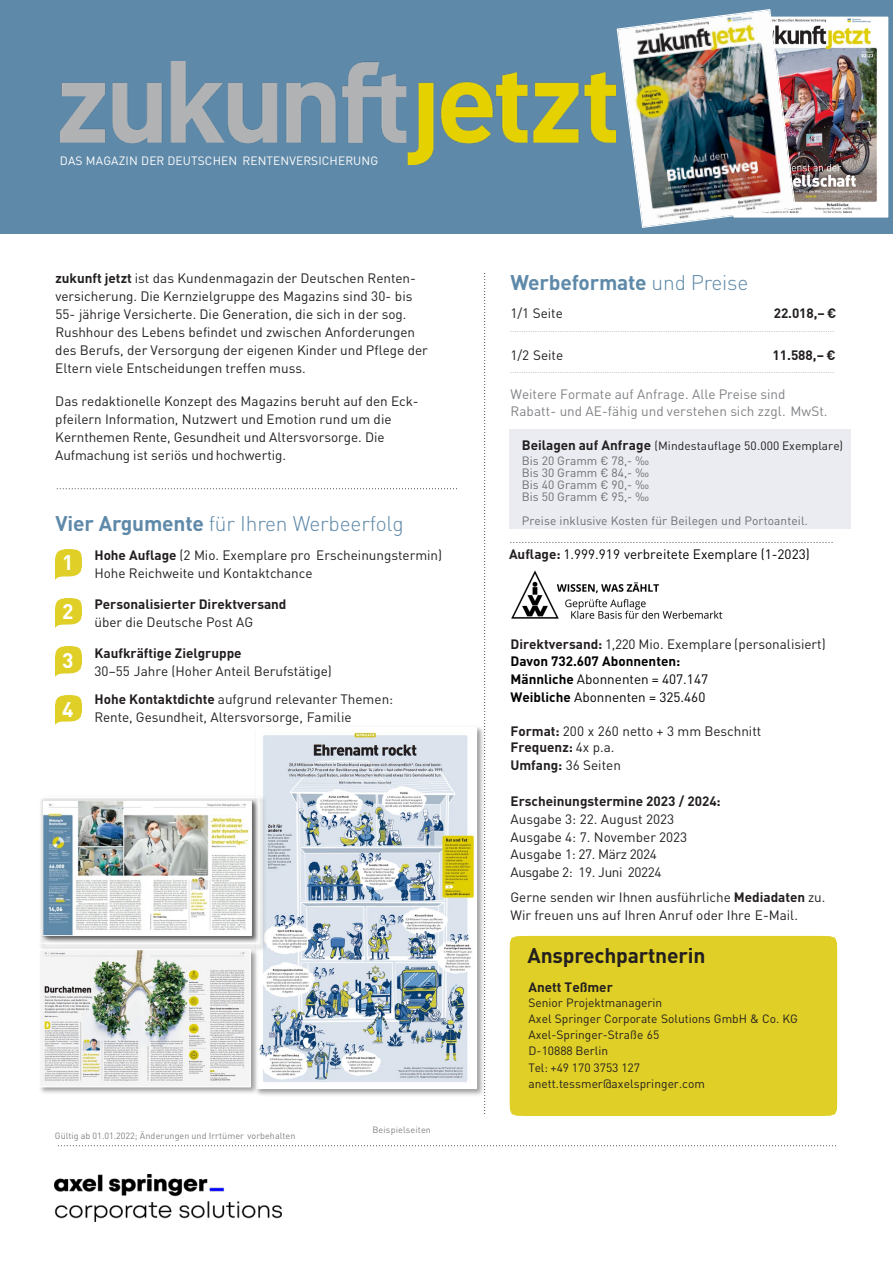
<style>
.page{position:relative;width:893px;height:1263px;background:#fff}
.page>*{position:absolute;margin:0;border:0;box-sizing:border-box;transform-origin:0 0}
.t1{font:300 21px "DIN Pro";letter-spacing:-.01em;color:#5e89a9}
.t2{font:700 21px "DIN Pro";letter-spacing:-.01em;color:#5e89a9}
.t3{font:700 21px "DIN Pro";letter-spacing:-.01em;color:#231f20}
.t4{font:700 21px "DIN Pro";color:#fff}
.t5{font:13.5px/18px "DIN Pro";color:#231f20}
.t6{font:700 13.5px/17.7px "DIN Pro";color:#231f20}
.t7{font:13.5px "DIN Pro";color:#000}
.t8{font:13.5px/16.2px "DIN Pro";letter-spacing:.005em;color:#808285}
.t9{font:700 13.5px "DIN Pro";color:#000}
.t10{font:13.5px "DIN Pro";letter-spacing:-.03em;color:#231f20}
.t11{font:13.5px "DIN Pro";letter-spacing:-.025em;color:#231f20}
.t12{font:12px/16px "DIN Pro";color:#231f20}
.t13{font:12px "DIN Pro";letter-spacing:.005em;color:#6d6e71}
.t14{font:12px "DIN Pro";letter-spacing:.01em;color:#fff}
.t15{font:9px "DIN Pro";letter-spacing:.01em;color:#808285}
.t16{font:6px "Calibri";color:#6d6e71}
.s1{font-weight:700}
.s2{font-weight:300}
.s3{font-weight:700;font-size:13.5px}
.s4{color:#6d6e71}
.s5{font-weight:700;color:#231f20}
.s6{font-weight:400}
</style>
<div class="page">
<svg style="left:58px;top:1145px;width:778px;height:1px"></svg>
<svg style="left:484px;top:273px;width:1px;height:841px"></svg>
<div style="left:0;top:0;width:893px;height:234px;background:#5e89a9"></div>
<img style="left:55px;top:1175px;width:226px;height:46px">
<div style="left:509px;top:936px;width:328px;height:180px;background:#e0cf26"></div>
<img style="left:55px;top:550px;width:27px;height:29px">
<img style="left:55px;top:598px;width:27px;height:30px">
<img style="left:55px;top:647px;width:27px;height:29px">
<img style="left:55px;top:695px;width:27px;height:29px">
<div style="left:509px;top:429px;width:341px;height:99px;background:#eaecf1"></div>
<svg style="left:57px;top:488px;width:400px;height:1px"></svg>
<svg style="left:510px;top:542px;width:322px;height:1px"></svg>
<img style="left:796px;top:19px;width:90px;height:197px">
<div style="left:733px;top:17px;width:155px;height:201px;border:1px solid #fff"></div>
<img style="left:60px;top:61px;width:555px;height:104px">
<img style="left:511px;top:570px;width:211px;height:49px">
<img style="left:616px;top:9px;width:180px;height:219px">
<img style="left:260px;top:724px;width:226px;height:374px">
<img style="left:260px;top:729px;width:215px;height:358px">
<img style="left:40px;top:794px;width:229px;height:159px">
<img style="left:41px;top:799px;width:216px;height:143px">
<div style="left:39px;top:797px;width:220px;height:147px;border:1px solid #fff"></div>
<img style="left:40px;top:946px;width:220px;height:149px">
<img style="left:41px;top:951px;width:208px;height:134px">
<div style="left:39px;top:949px;width:212px;height:138px;border:1px solid #fff"></div>
<p class="t14" style="left:60px;top:152px;width:320px">DAS MAGAZIN DER DEUTSCHEN RENTENVERSICHERUNG</p>
<p class="t5" style="left:55px;top:269px;width:374px"><span class="s1">zukunft jetzt</span> ist das Kundenmagazin der Deutschen Renten&shy;versicherung. Die Kernzielgruppe des Magazins sind 30- bis 55- jährige Versicherte. Die Generation, die sich in der sog.<br>Rushhour des Lebens befindet und zwischen Anforderungen des Berufs, der Versorgung der eigenen Kinder und Pflege der Eltern viele Entscheidungen treffen muss.</p>
<p class="t5" style="left:55px;top:392px;width:365px">Das redaktionelle Konzept des Magazins beruht auf den Eck&shy;pfeilern Information, Nutzwert und Emotion rund um die Kernthemen Rente, Gesundheit und Altersvorsorge. Die Aufmachung ist seriös und hochwertig.</p>
<p class="t1" style="left:55px;top:512px;width:350px"><span class="s1">Vier Argumente</span> für Ihren Werbeerfolg</p>
<p class="t5" style="left:94px;top:545px;width:349px"><span class="s1">Hohe Auflage</span> (2 Mio. Exemplare pro Erscheinungstermin)</p>
<p class="t4" style="left:62px;top:548px;width:13px">1</p>
<p class="t4" style="left:62px;top:597px;width:13px">2</p>
<p class="t4" style="left:62px;top:646px;width:13px">3</p>
<p class="t4" style="left:62px;top:696px;width:13px">4</p>
<p class="t5" style="left:94px;top:563px;width:220px">Hohe Reichweite und Kontaktchance</p>
<p class="t6" style="left:94px;top:595px;width:193px">Personalisierter Direktversand</p>
<p class="t5" style="left:94px;top:612px;width:160px">über die Deutsche Post AG</p>
<p class="t6" style="left:94px;top:644px;width:149px">Kaufkräftige Zielgruppe</p>
<p class="t5" style="left:94px;top:661px;width:239px">30–55 Jahre (Hoher Anteil Berufstätige)</p>
<p class="t5" style="left:94px;top:690px;width:300px"><span class="s1">Hohe Kontaktdichte</span> aufgrund relevanter Themen:<br>Rente, Gesundheit, Altersvorsorge, Familie</p>
<p class="t15" style="left:55px;top:1130px;width:242px">Gültig ab 01.01.2022; Änderungen und Irrtümer vorbehalten</p>
<p class="t15" style="left:372px;top:1123px;width:60px">Beispielseiten</p>
<p class="t2" style="left:510px;top:268px;width:239px">Werbeformate <span class="s2">und Preise</span></p>
<p class="t5" style="left:510px;top:304px;width:54px">1/1 Seite</p>
<p class="t6" style="left:774px;top:304px;width:64px">22.018,– €</p>
<p class="t16" style="left:510px;top:325px;width:325px">................................................................................................................................................</p>
<p class="t5" style="left:510px;top:345px;width:54px">1/2 Seite</p>
<p class="t6" style="left:772px;top:346px;width:65px">11.588,– €</p>
<p class="t16" style="left:510px;top:367px;width:325px">................................................................................................................................................</p>
<p class="t8" style="left:510px;top:386px;width:318px">Weitere Formate auf Anfrage. Alle Preise sind<br>Rabatt- und AE-fähig und verstehen sich zzgl. MwSt.</p>
<p class="t12" style="left:522px;top:438px;width:323px;line-height:14.7px"><span class="s3">Beilagen auf Anfrage</span> (Mindestauflage 50.000 Exemplare)<br><span class="s4">Bis 20 Gramm € 78,- ‰</span></p>
<p class="t13" style="left:522px;top:464px;width:129px">Bis 30 Gramm € 84,- ‰</p>
<p class="t13" style="left:522px;top:476px;width:129px">Bis 40 Gramm € 90,- ‰</p>
<p class="t13" style="left:522px;top:488px;width:129px">Bis 50 Gramm € 95,- ‰</p>
<p class="t13" style="left:522px;top:512px;width:288px">Preise inklusive Kosten für Beilegen und Portoanteil.</p>
<p class="t7" style="left:509px;top:545px;width:302px"><span class="s5">Auflage:</span> 1.999.919 verbreitete Exemplare (1-2023)</p>
<p class="t5" style="left:510px;top:634px;width:317px"><span class="s1">Direktversand:</span> 1,220 Mio. Exemplare (personalisiert)</p>
<p class="t9" style="left:510px;top:652px;width:171px">Davon 732.607 Abonnenten:</p>
<p class="t7" style="left:510px;top:670px;width:199px"><span class="s1">Männliche</span> Abonnenten = 407.147</p>
<p class="t7" style="left:510px;top:688px;width:196px"><span class="s1">Weibliche</span> Abonnenten = 325.460</p>
<p class="t5" style="left:510px;top:721px;width:252px"><span class="s1">Format:</span> 200 x 260 netto + 3 mm Beschnitt</p>
<p class="t6" style="left:510px;top:738px;width:112px">Frequenz: <span class="s6">4x p.a.<br></span>Umfang: <span class="s6">36 Seiten</span></p>
<p class="t6" style="left:510px;top:792px;width:212px">Erscheinungstermine 2023 / 2024:</p>
<p class="t5" style="left:510px;top:810px;width:165px">Ausgabe 3: 22. August 2023</p>
<p class="t5" style="left:510px;top:827px;width:178px">Ausgabe 4: 7. November 2023</p>
<p class="t11" style="left:510px;top:845px;width:148px">Ausgabe 1: 27. März 2024</p>
<p class="t10" style="left:510px;top:863px;width:153px">Ausgabe 2: 19. Juni 20224</p>
<p class="t5" style="left:510px;top:888px;width:316px">Gerne senden wir Ihnen ausführliche <span class="s1">Mediadaten</span> zu.<br>Wir freuen uns auf Ihren Anruf oder Ihre E-Mail.</p>
<p class="t3" style="left:527px;top:941px;width:179px">Ansprechpartnerin</p>
<p class="t6" style="left:528px;top:977px;width:86px">Anett Teßmer</p>
<p class="t12" style="left:528px;top:994px;width:271px">Senior Projektmanagerin<br>Axel Springer Corporate Solutions GmbH &amp; Co. KG</p>
<p class="t12" style="left:528px;top:1026px;width:132px">Axel-Springer-Straße 65<br>D-10888 Berlin</p>
<p class="t12" style="left:528px;top:1059px;width:113px">Tel: +49 170 3753 127</p>
<p class="t12" style="left:528px;top:1075px;width:178px">anett.tessmer@axelspringer.com</p>
</div>
